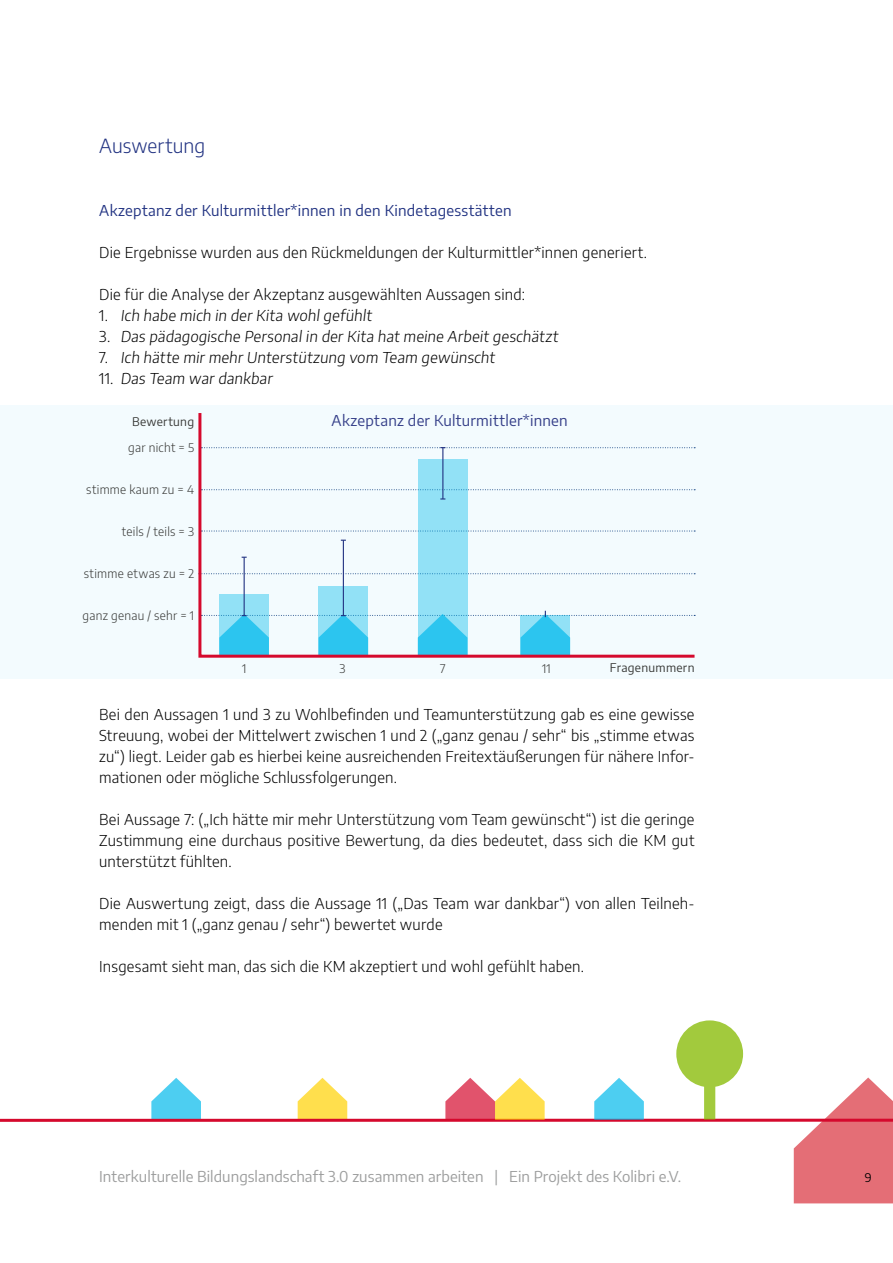
<style>
.page{position:relative;width:893px;height:1263px;background:#fff}
.page>*{position:absolute;margin:0;border:0;box-sizing:border-box;transform-origin:0 0}
.t1{font:300 19.5px "Encode Sans";letter-spacing:.005em;color:#223382}
.t2{font:300 15px/21px "Encode Sans";letter-spacing:.015em;color:#000}
.t3{font:15px "Encode Sans";letter-spacing:.005em;color:#9d9e9e}
.t4{font:15px "Encode Sans";letter-spacing:.015em;color:#223382}
.t5{font:15px "Encode Sans";letter-spacing:.015em;color:#353f89}
.t6{font:300 12px "Encode Sans";letter-spacing:.025em;color:#383937}
.t7{font:12px "Encode Sans";letter-spacing:.025em;color:#383937}
.t8{font:12px "Encode Sans";color:#000}
</style>
<div class="page">
<div style="left:0;top:405px;width:893px;height:273px;background:#f3fbfe"></div>
<svg style="left:198px;top:413px;width:498px;height:245px"></svg>
<hr style="left:244px;top:557px;width:1px;height:59px;background:#223382">
<hr style="left:343px;top:540px;width:1px;height:76px;background:#223382">
<hr style="left:442px;top:448px;width:1px;height:51px;background:#223382">
<svg style="left:201px;top:447px;width:494px;height:1px"></svg>
<svg style="left:201px;top:611px;width:494px;height:45px"></svg>
<svg style="left:794px;top:1077px;width:99px;height:126px"></svg>
<svg style="left:151px;top:1078px;width:50px;height:41px"></svg>
<svg style="left:298px;top:1078px;width:49px;height:41px"></svg>
<hr style="left:0;top:1119px;width:893px;height:3px;background:#d5092d">
<svg style="left:676px;top:1020px;width:67px;height:99px"></svg>
<svg style="left:594px;top:1078px;width:50px;height:42px"></svg>
<svg style="left:445px;top:1078px;width:100px;height:42px"></svg>
<h1 class="t1" style="left:99px;top:132px;width:108px">Auswertung</h1>
<p class="t4" style="left:99px;top:200px;width:414px">Akzeptanz der Kulturmittler*innen in den Kindetagesstätten</p>
<p class="t2" style="left:99px;top:241px;width:549px">Die Ergebnisse wurden aus den Rückmeldungen der Kulturmittler*innen generiert.</p>
<p class="t2" style="left:99px;top:283px;width:463px">Die für die Analyse der Akzeptanz ausgewählten Aussagen sind:<br>1 . Ich habe mich in der Kita wohl gefühlt<br>3 . Das pädagogische Personal in der Kita hat meine Arbeit geschätzt</p>
<p class="t2" style="left:99px;top:346px;width:399px">7. Ich hätte mir mehr Unterstützung vom Team gewünscht<br>1 1 . Das Team war dankbar</p>
<p class="t7" style="left:132px;top:413px;width:64px">Bewertung</p>
<p class="t6" style="left:128px;top:440px;width:67px">gar nicht = 5</p>
<p class="t6" style="left:86px;top:482px;width:109px">stimme kaum zu = 4</p>
<p class="t6" style="left:122px;top:524px;width:74px">teils / teils = 3</p>
<p class="t6" style="left:84px;top:566px;width:112px">stimme etwas zu = 2</p>
<p class="t6" style="left:83px;top:608px;width:113px">ganz genau / sehr = 1</p>
<p class="t5" style="left:332px;top:410px;width:238px">Akzeptanz der Kulturmittler*innen</p>
<p class="t6" style="left:242px;top:660px;width:6px">1</p>
<p class="t6" style="left:339px;top:660px;width:7px">3</p>
<p class="t6" style="left:440px;top:660px;width:7px">7</p>
<p class="t6" style="left:542px;top:660px;width:10px">11</p>
<p class="t7" style="left:610px;top:659px;width:86px">Fragenummern</p>
<p class="t2" style="left:99px;top:703px;width:597px;text-align:justify">Bei den Aussagen 1 und 3 zu Wohlbefinden und Teamunterstützung gab es eine gewisse Streuung, wobei der Mittelwert zwischen 1 und 2 („ganz genau / sehr“ bis „stimme etwas zu“) liegt. Leider gab es hierbei keine ausreichenden Freitextäußerungen für nähere Infor&shy;mationen oder mögliche Schlussfolgerungen.</p>
<p class="t2" style="left:99px;top:808px;width:597px;text-align:justify">Bei Aussage 7: („Ich hätte mir mehr Unterstützung vom Team gewünscht“) ist die geringe Zustimmung eine durchaus positive Bewertung, da dies bedeutet, dass sich die KM gut unterstützt fühlten.</p>
<p class="t2" style="left:99px;top:892px;width:597px">Die Auswertung zeigt, dass die Aussage 11 („Das Team war dankbar“) von allen Teilneh&shy;menden mit 1 („ganz genau / sehr“) bewertet wurde</p>
<p class="t2" style="left:99px;top:955px;width:486px">Insgesamt sieht man, das sich die KM akzeptiert und wohl gefühlt haben.</p>
<p class="t3" style="left:99px;top:1166px;width:583px">Interkulturelle Bildungslandschaft 3.0 zusammen arbeiten | Ein Projekt des Kolibri e.V.</p>
<p class="t8" style="left:865px;top:1169px;width:8px">9</p>
</div>
